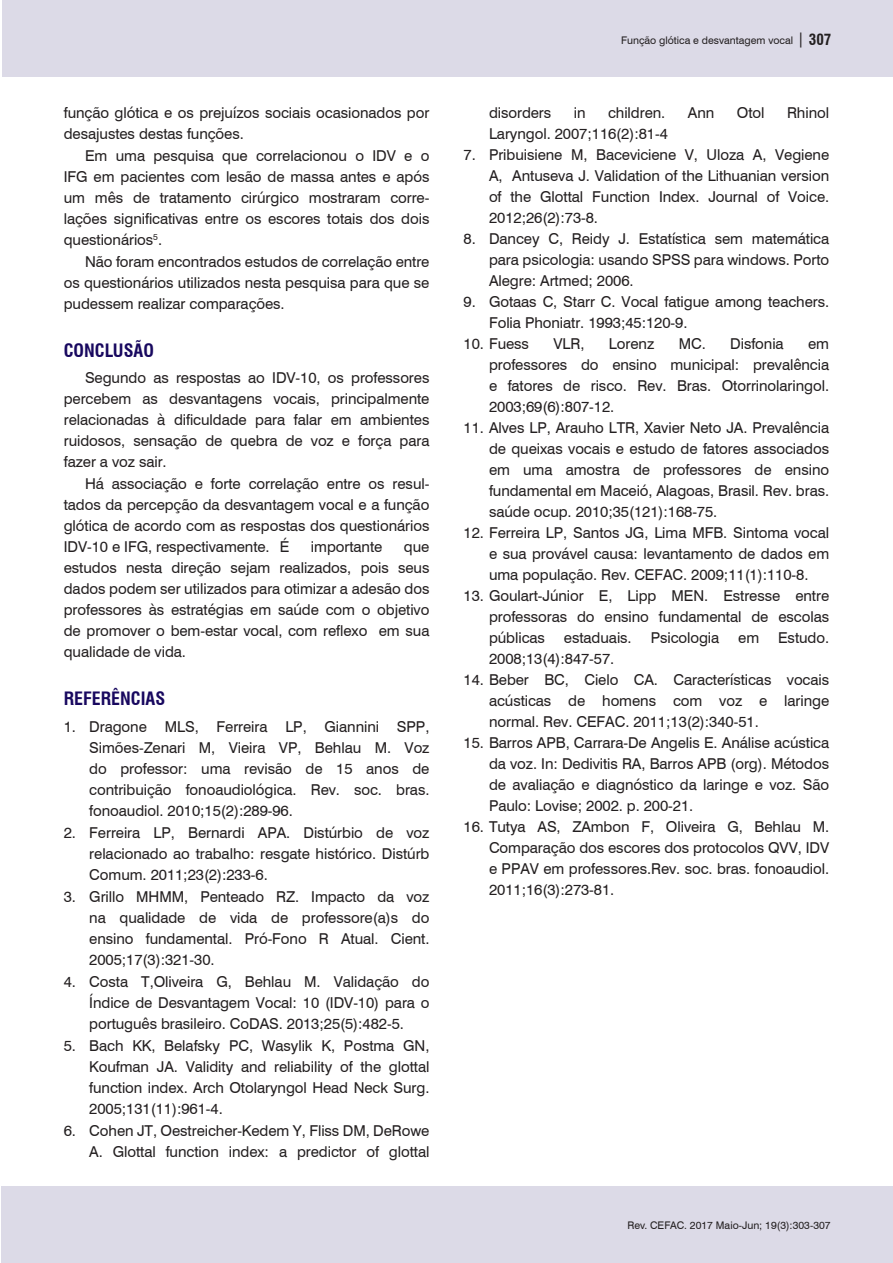
<style>
.page{position:relative;width:893px;height:1263px;background:#fff}
.page>*{position:absolute;margin:0;border:0;box-sizing:border-box;transform-origin:0 0}
.Nivel_1{font:700 condensed 18px "Swiss 721 BT";color:#18085f}
.Corpo_do_texto{font:15px/21px "Swiss 721 BT";letter-spacing:-.005em;color:#231f20;text-align:justify}
.t1{font:10.5px "Swiss 721 BT";color:#231f20}
.s1{font-size:15px}
.s2{font-weight:700;font-stretch:condensed;font-size:15px}
</style>
<div class="page">
<div style="left:1px;top:1186px;width:892px;height:77px;background:#dcdae7"></div>
<div style="left:2px;top:0;width:891px;height:77px;background:#dcdae7"></div>
<p class="Corpo_do_texto" style="left:64px;top:101px;width:367px">função glótica e os prejuízos sociais ocasionados por desajustes destas funções.</p>
<p class="Corpo_do_texto" style="left:64px;top:144px;width:367px;text-indent:21px">Em uma pesquisa que correlacionou o IDV e o IFG em pacientes com lesão de massa antes e após um mês de tratamento cirúrgico mostraram corre&shy;lações significativas entre os escores totais dos dois questionários<sup>5</sup>.</p>
<p class="Corpo_do_texto" style="left:64px;top:250px;width:367px;text-indent:21px">Não foram encontrados estudos de correlação entre os questionários utilizados nesta pesquisa para que se pudessem realizar comparações.</p>
<p class="Nivel_1" style="left:64px;top:340px;width:92px">CONCLUSÃO</p>
<p class="Corpo_do_texto" style="left:64px;top:367px;width:367px;text-indent:21px">Segundo as respostas ao IDV-10, os professores percebem as desvantagens vocais, principalmente relacionadas à dificuldade para falar em ambientes ruidosos, sensação de quebra de voz e força para fazer a voz sair.</p>
<p class="Corpo_do_texto" style="left:64px;top:473px;width:367px;text-indent:21px">Há associação e forte correlação entre os resul&shy;tados da percepção da desvantagem vocal e a função glótica de acordo com as respostas dos questionários IDV-10 e IFG, respectivamente. É</p>
<p class="Corpo_do_texto" style="left:311px;top:536px;width:73px">importante</p>
<p class="Corpo_do_texto" style="left:64px;top:536px;width:367px;text-indent:340px">que estudos nesta direção sejam realizados, pois seus dados podem ser utilizados para otimizar a adesão dos professores às estratégias em saúde com o objetivo de promover o bem-estar vocal, com reflexo em sua qualidade de vida.</p>
<p class="Nivel_1" style="left:64px;top:688px;width:103px">REFERÊNCIAS</p>
<p class="Corpo_do_texto" style="left:89px;top:715px;width:342px;text-indent:-26px">1. Dragone MLS, Ferreira LP, Giannini SPP, Simões-Zenari M, Vieira VP, Behlau M. Voz do professor: uma revisão de 15 anos de contribuição fonoaudiológica. Rev. soc. bras. fonoaudiol. 2010;15(2):289-96.</p>
<p class="Corpo_do_texto" style="left:89px;top:821px;width:342px;text-indent:-26px">2. Ferreira LP, Bernardi APA. Distúrbio de voz relacionado ao trabalho: resgate histórico. Distúrb Comum. 2011;23(2):233-6.</p>
<p class="Corpo_do_texto" style="left:89px;top:885px;width:342px;text-indent:-26px">3. Grillo MHMM, Penteado RZ. Impacto da voz na qualidade de vida de professore(a)s do ensino fundamental. Pró-Fono R Atual. Cient.<br>2005;17(3):321-30.</p>
<p class="Corpo_do_texto" style="left:89px;top:970px;width:342px;text-indent:-26px">4. Costa T,Oliveira G, Behlau M. Validação do Índice de Desvantagem Vocal: 10 (IDV-10) para o português brasileiro. CoDAS. 2013;25(5):482-5.</p>
<p class="Corpo_do_texto" style="left:89px;top:1034px;width:342px;text-indent:-26px">5. Bach KK, Belafsky PC, Wasylik K, Postma GN, Koufman JA. Validity and reliability of the glottal function index. Arch Otolaryngol Head Neck Surg.<br>2005;131(11):961-4.</p>
<p class="Corpo_do_texto" style="left:64px;top:1119px;width:367px;text-align:right">6. Cohen JT, Oestreicher-Kedem Y, Fliss DM, DeRowe<br>A. Glottal function index: a predictor of glottal</p>
<p class="t1" style="left:621px;top:33px;width:212px">Função glótica e desvantagem vocal <span class="s1">|</span> <span class="s2">307</span></p>
<p class="Corpo_do_texto" style="left:489px;top:101px;width:64px">disorders</p>
<p class="Corpo_do_texto" style="left:574px;top:101px;width:13px">in</p>
<p class="Corpo_do_texto" style="left:608px;top:101px;width:59px">children.</p>
<p class="Corpo_do_texto" style="left:688px;top:101px;width:28px">Ann</p>
<p class="Corpo_do_texto" style="left:737px;top:101px;width:29px">Otol</p>
<p class="Corpo_do_texto" style="left:787px;top:101px;width:44px">Rhinol</p>
<p class="Corpo_do_texto" style="left:489px;top:122px;width:180px">Laryngol. 2007;116(2):81-4</p>
<p class="Corpo_do_texto" style="left:489px;top:143px;width:342px;text-indent:-26px">7. Pribuisiene M, Baceviciene V, Uloza A, Vegiene A, Antuseva J. Validation of the Lithuanian version of the Glottal Function Index. Journal of Voice.<br>2012;26(2):73-8.</p>
<p class="Corpo_do_texto" style="left:489px;top:227px;width:342px;text-indent:-26px">8. Dancey C, Reidy J. Estatística sem matemática para psicologia: usando SPSS para windows. Porto Alegre: Artmed; 2006.</p>
<p class="Corpo_do_texto" style="left:489px;top:290px;width:342px;text-indent:-26px">9. Gotaas C, Starr C. Vocal fatigue among teachers.<br>Folia Phoniatr. 1993;45:120-9.</p>
<p class="Corpo_do_texto" style="left:463px;top:332px;width:67px">10. Fuess</p>
<p class="Corpo_do_texto" style="left:553px;top:332px;width:33px">VLR,</p>
<p class="Corpo_do_texto" style="left:609px;top:332px;width:47px">Lorenz</p>
<p class="Corpo_do_texto" style="left:679px;top:332px;width:107px">MC. Disfonia</p>
<p class="Corpo_do_texto" style="left:489px;top:332px;width:342px;text-indent:319px">em professores do ensino municipal: prevalência e fatores de risco. Rev. Bras. Otorrinolaringol.<br>2003;69(6):807-12.</p>
<p class="Corpo_do_texto" style="left:489px;top:416px;width:342px;text-indent:-26px">11. Alves LP, Arauho LTR, Xavier Neto JA. Prevalência de queixas vocais e estudo de fatores associados em uma amostra de professores de ensino fundamental em Maceió, Alagoas, Brasil. Rev. bras. saúde ocup. 2010;35(121):168-75.</p>
<p class="Corpo_do_texto" style="left:489px;top:521px;width:342px;text-indent:-26px">12. Ferreira LP, Santos JG, Lima MFB. Sintoma vocal e sua provável causa: levantamento de dados em uma população. Rev. CEFAC. 2009;11(1):110-8.</p>
<p class="Corpo_do_texto" style="left:489px;top:584px;width:342px;text-indent:-26px">13. Goulart-Júnior E, Lipp MEN. Estresse entre professoras do ensino fundamental de escolas públicas</p>
<p class="Corpo_do_texto" style="left:564px;top:626px;width:69px">estaduais.</p>
<p class="Corpo_do_texto" style="left:651px;top:626px;width:70px">Psicologia</p>
<p class="Corpo_do_texto" style="left:738px;top:626px;width:23px">em</p>
<p class="Corpo_do_texto" style="left:778px;top:626px;width:53px">Estudo.</p>
<p class="Corpo_do_texto" style="left:489px;top:647px;width:127px">2008;13(4):847-57.</p>
<p class="Corpo_do_texto" style="left:489px;top:668px;width:342px;text-indent:-26px">14. Beber BC, Cielo CA. Características vocais acústicas de homens com voz e laringe normal. Rev. CEFAC. 2011;13(2):340-51.</p>
<p class="Corpo_do_texto" style="left:489px;top:731px;width:342px;text-indent:-26px">15. Barros APB, Carrara-De Angelis E. Análise acústica da voz. In: Dedivitis RA, Barros APB (org). Métodos de avaliação e diagnóstico da laringe e voz. São Paulo: Lovise; 2002. p. 200-21.</p>
<p class="Corpo_do_texto" style="left:489px;top:815px;width:342px;text-indent:-26px">16. Tutya AS, ZAmbon F, Oliveira G, Behlau M.<br>Comparação dos escores dos protocolos QVV, IDV e PPAV em professores.Rev. soc. bras. fonoaudiol.<br>2011;16(3):273-81.</p>
<p class="t1" style="left:627px;top:1218px;width:205px">Rev. CEFAC. 2017 Maio-Jun; 19(3):303-307</p>
</div>
